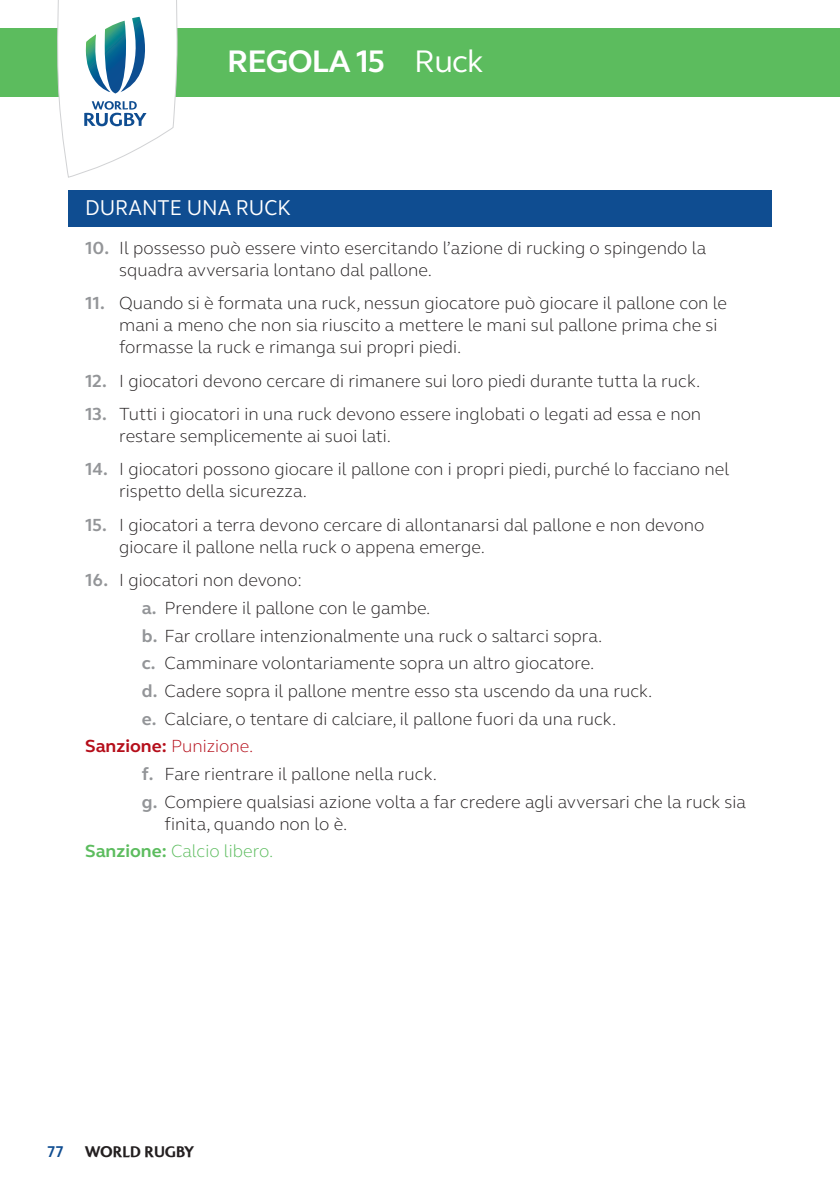
<style>
.page{position:relative;width:840px;height:1191px;background:#fff}
.page>*{position:absolute;margin:0;border:0;box-sizing:border-box;transform-origin:0 0}
.t1{font:700 32px "Webb Ellis Cup";letter-spacing:-.025em;color:#fff}
.t2{font:32px "Webb Ellis Cup";color:#fff}
.t3{font:22px "Webb Ellis Cup";color:#fff;scale:.92 1}
.t4{font:300 18px/22px "Webb Ellis Cup";color:#231f20}
.t5{font:300 18px "Webb Ellis Cup";color:#5cbc5e}
.t6{font:300 18px "Webb Ellis Cup";color:#b50e1a}
.t7{font:700 16px "Colosseum";color:#231f20;scale:.94 1}
.t8{font:700 16px "Webb Ellis Cup";color:#0f4d91;scale:.94 1}
.s1{font-weight:700;color:#939598}
.s2{font-weight:700}
</style>
<div class="page">
<div style="left:0;top:28px;width:839px;height:68px;background:#5cbc5e"></div>
<svg style="left:57px;top:0;width:120px;height:178px"></svg>
<div style="left:68px;top:190px;width:703px;height:36px;background:#0f4d91"></div>
<p class="t1" style="left:227px;top:42px;width:159px">REGOLA 15</p>
<p class="t2" style="left:414px;top:42px;width:71px">Ruck</p>
<p class="t3" style="left:85px;top:194px;width:225px">DURANTE UNA RUCK</p>
<p class="t4" style="left:119px;top:237px;width:588px;text-indent:-34px"><span class="s1">10.</span> Il possesso può essere vinto esercitando l’azione di rucking o spingendo la squadra avversaria lontano dal pallone.</p>
<p class="t4" style="left:119px;top:292px;width:609px;text-indent:-34px"><span class="s1">11.</span> Quando si è formata una ruck, nessun giocatore può giocare il pallone con le mani a meno che non sia riuscito a mettere le mani sul pallone prima che si formasse la ruck e rimanga sui propri piedi.</p>
<p class="t4" style="left:85px;top:370px;width:616px"><span class="s1">12.</span> I giocatori devono cercare di rimanere sui loro piedi durante tutta la ruck.</p>
<p class="t4" style="left:119px;top:403px;width:583px;text-indent:-34px"><span class="s1">13.</span> Tutti i giocatori in una ruck devono essere inglobati o legati ad essa e non restare semplicemente ai suoi lati.</p>
<p class="t4" style="left:119px;top:458px;width:611px;text-indent:-34px"><span class="s1">14.</span> I giocatori possono giocare il pallone con i propri piedi, purché lo facciano nel rispetto della sicurezza.</p>
<p class="t4" style="left:119px;top:514px;width:586px;text-indent:-34px"><span class="s1">15.</span> I giocatori a terra devono cercare di allontanarsi dal pallone e non devono giocare il pallone nella ruck o appena emerge.</p>
<p class="t4" style="left:85px;top:569px;width:218px"><span class="s1">16.</span> I giocatori non devono:</p>
<p class="t4" style="left:142px;top:597px;width:290px"><span class="s1">a.</span> Prendere il pallone con le gambe.</p>
<p class="t4" style="left:142px;top:624px;width:462px"><span class="s1">b.</span> Far crollare intenzionalmente una ruck o saltarci sopra.</p>
<p class="t4" style="left:142px;top:652px;width:453px"><span class="s1">c.</span> Camminare volontariamente sopra un altro giocatore.</p>
<p class="t4" style="left:142px;top:680px;width:512px"><span class="s1">d.</span> Cadere sopra il pallone mentre esso sta uscendo da una ruck.</p>
<p class="t4" style="left:142px;top:707px;width:475px"><span class="s1">e.</span> Calciare, o tentare di calciare, il pallone fuori da una ruck.</p>
<p class="t6" style="left:85px;top:735px;width:170px"><span class="s2">Sanzione:</span> Punizione.</p>
<p class="t4" style="left:142px;top:763px;width:296px"><span class="s1">f.</span> Fare rientrare il pallone nella ruck.</p>
<p class="t4" style="left:164px;top:790px;width:582px;text-indent:-23px"><span class="s1">g.</span> Compiere qualsiasi azione volta a far credere agli avversari che la ruck sia finita, quando non lo è.</p>
<p class="t5" style="left:85px;top:840px;width:190px"><span class="s2">Sanzione:</span> Calcio libero.</p>
<p class="t8" style="left:48px;top:1142px;width:18px">77</p>
<p class="t7" style="left:85px;top:1142px;width:117px">WORLD RUGBY</p>
</div>
